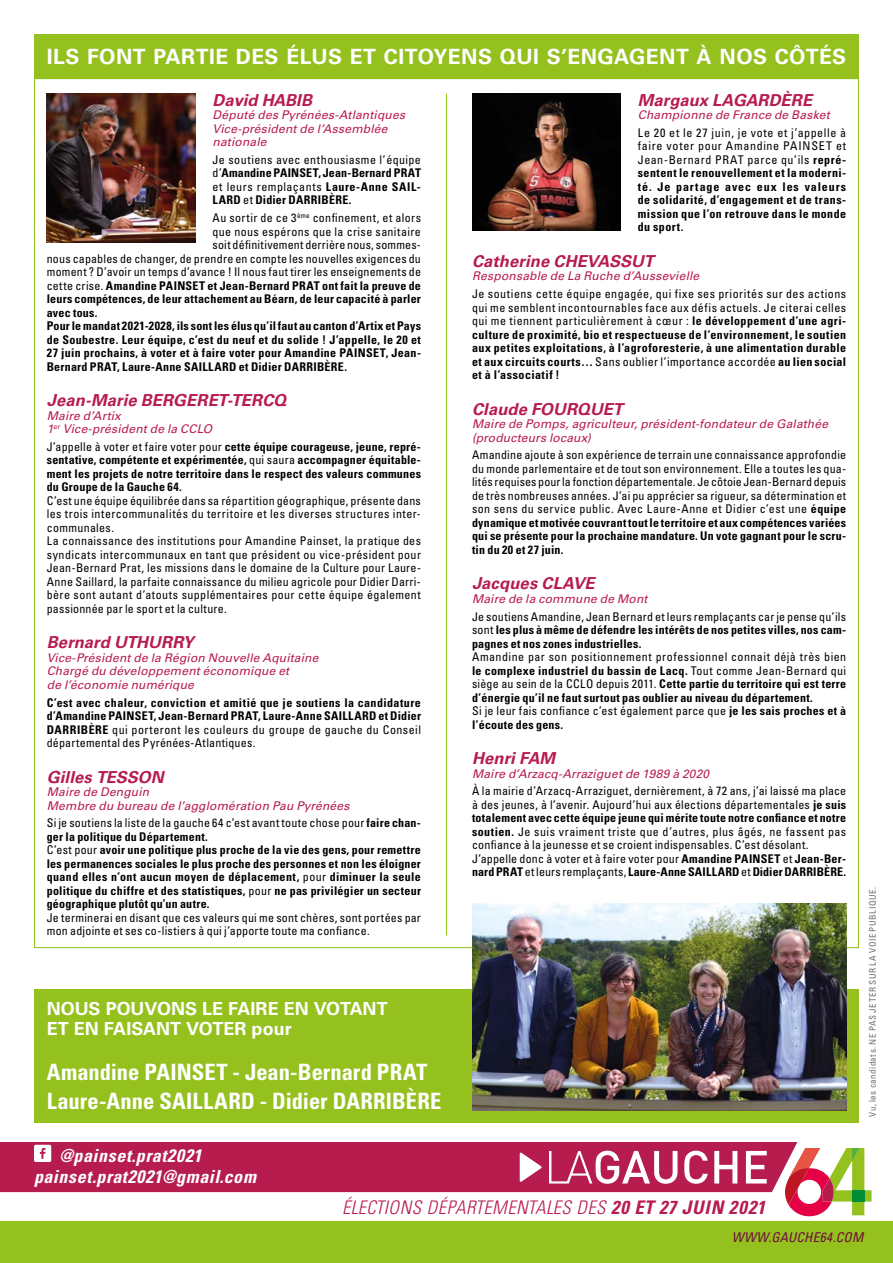
<style>
.page{position:relative;width:893px;height:1263px;background:#fff}
.page>*{position:absolute;margin:0;border:0;box-sizing:border-box;transform-origin:0 0}
.t1{font:700 condensed 22.5px/28.5px "Univers LT Std";color:#fff}
.t2{font:700 21px "Univers LT Std";letter-spacing:.02em;color:#fff}
.t3{font:italic 300 condensed 18.75px "Univers LT Std";letter-spacing:.015em;color:#b71c4e}
.t4{font:700 18px/19.5px "Univers LT Std";color:#fff}
.t5{font:italic 700 condensed 18px "Univers LT Std";letter-spacing:.035em;color:#fff}
.t6{font:italic 700 16.5px "Univers LT Std";letter-spacing:.005em;color:#b71c4e}
.t7{font:italic condensed 13.5px "Univers LT Std";letter-spacing:.02em;color:#6d0f3b}
.t8{font:700 condensed 12px/13.5px "Univers LT Std";letter-spacing:.02em;color:#000;text-align:justify}
.t9{font:condensed 12px/13.5px "Univers LT Std";letter-spacing:.02em;color:#000;text-align:justify}
.t10{font:italic 12px/13.5px "Univers LT Std";letter-spacing:.015em;color:#b71c4e}
.t11{font:condensed 9px "Univers LT Std";letter-spacing:.055em;color:#706f6f}
.s1{font-weight:400}
.s2{font-weight:700}
</style>
<div class="page">
<div style="left:0;top:1165px;width:893px;height:98px;background:#95c11f"></div>
<svg style="left:0;top:1142px;width:893px;height:79px;background:#d6809c"></svg>
<svg style="left:785px;top:1148px;width:86px;height:68px"></svg>
<svg style="left:684px;top:1151px;width:24px;height:33px"></svg>
<svg style="left:714px;top:1151px;width:23px;height:32px"></svg>
<svg style="left:746px;top:1151px;width:21px;height:32px"></svg>
<svg style="left:549px;top:1151px;width:128px;height:33px;background:#ce6587"></svg>
<svg style="left:520px;top:1152px;width:22px;height:30px"></svg>
<div style="left:34px;top:34px;width:825px;height:44px;background:#95c11f"></div>
<img style="left:472px;top:94px;width:149px;height:137px">
<hr style="left:446px;top:94px;width:1px;height:841px;background:#95c11f">
<img style="left:47px;top:94px;width:149px;height:148px">
<div style="left:34px;top:1145px;width:17px;height:17px;background:#fff;border-radius:2px"></div>
<svg style="left:40px;top:1148px;width:5px;height:11px"></svg>
<div style="left:34px;top:989px;width:825px;height:134px;background:#95c11f"></div>
<img style="left:472px;top:904px;width:374px;height:206px">
<p class="t2" style="left:47px;top:44px;width:801px">ILS FONT PARTIE DES ÉLUS ET CITOYENS QUI S’ENGAGENT À NOS CÔTÉS</p>
<p class="t6" style="left:638px;top:90px;width:176px">Margaux LAGARDÈRE</p>
<p class="t10" style="left:638px;top:108px;width:193px">Championne de France de Basket</p>
<p class="t8" style="left:638px;top:126px;width:210px"><span class="s1">Le 20 et le 27 juin, je vote et j’appelle à faire voter pour Amandine PAINSET et Jean-Bernard PRAT parce qu’ils</span> repré&shy;sentent le renouvellement et la moderni&shy;té. Je partage avec eux les valeurs de solidarité, d’engagement et de trans&shy;mission que l’on retrouve dans le monde du sport.</p>
<p class="t6" style="left:472px;top:251px;width:183px">Catherine CHEVASSUT</p>
<p class="t10" style="left:472px;top:269px;width:229px">Responsable de La Ruche d’Aussevielle</p>
<p class="t8" style="left:472px;top:287px;width:376px"><span class="s1">Je soutiens cette équipe engagée, qui fixe ses priorités sur des actions qui me semblent incontournables face aux défis actuels. Je citerai celles qui me tiennent particulièrement à cœur :</span> le développement d’une agri&shy;culture de proximité, bio et respectueuse de l’environnement, le soutien aux petites exploitations, à l’agroforesterie, à une alimentation durable et aux circuits courts… <span class="s1">Sans oublier l’importance accordée</span> au lien social et à l’associatif !</p>
<p class="t6" style="left:472px;top:399px;width:152px">Claude FOURQUET</p>
<p class="t10" style="left:472px;top:417px;width:358px">Maire de Pomps, agriculteur, président-fondateur de Galathée (producteurs locaux)</p>
<p class="t9" style="left:472px;top:448px;width:376px">Amandine ajoute à son expérience de terrain une connaissance approfondie du monde parlementaire et de tout son environnement. Elle a toutes les qua&shy;lités requises pour la fonction départementale. Je côtoie Jean-Bernard depuis de très nombreuses années. J’ai pu apprécier sa rigueur, sa détermination et son sens du service public. Avec Laure-Anne et Didier c’est une <span class="s2">équipe dynamique et motivée couvrant tout le territoire et aux compétences variées qui se présente pour la prochaine mandature. Un vote gagnant pour le scru&shy;tin du 20 et 27 juin.</span></p>
<p class="t6" style="left:472px;top:574px;width:124px">Jacques CLAVE</p>
<p class="t10" style="left:472px;top:592px;width:177px">Maire de la commune de Mont</p>
<p class="t8" style="left:472px;top:609px;width:376px"><span class="s1">Je soutiens Amandine, Jean Bernard et leurs remplaçants car je pense qu’ils sont</span> les plus à même de défendre les intérêts de nos petites villes, nos cam&shy;pagnes et nos zones industrielles.</p>
<p class="t8" style="left:472px;top:650px;width:376px"><span class="s1">Amandine par son positionnement professionnel connait déjà très bien </span>le complexe industriel du bassin de Lacq. <span class="s1">Tout comme Jean-Bernard qui siège au sein de la CCLO depuis 2011.</span> Cette partie du territoire qui est terre d’énergie qu’il ne faut surtout pas oublier au niveau du département.</p>
<p class="t9" style="left:472px;top:704px;width:376px">Si je leur fais confiance c’est également parce que <span class="s2">je les sais proches et à l’écoute des gens.</span></p>
<p class="t6" style="left:472px;top:749px;width:85px">Henri FAM</p>
<p class="t10" style="left:472px;top:767px;width:239px">Maire d’Arzacq-Arraziguet de 1989 à 2020</p>
<p class="t9" style="left:472px;top:784px;width:376px">À la mairie d’Arzacq-Arraziguet, dernièrement, à 72 ans, j’ai laissé ma place à des jeunes, à l’avenir. Aujourd’hui aux élections départementales <span class="s2">je suis totalement avec cette équipe jeune qui mérite toute notre confiance et notre soutien.</span> Je suis vraiment triste que d’autres, plus âgés, ne fassent pas confiance à la jeunesse et se croient indispensables. C’est désolant.</p>
<p class="t8" style="left:472px;top:852px;width:376px"><span class="s1">J’appelle donc à voter et à faire voter pour</span> Amandine PAINSET <span class="s1">et</span> Jean-Ber&shy;nard PRAT <span class="s1">et leurs remplaçants,</span> Laure-Anne SAILLARD <span class="s1">et</span> Didier DARRIBÈRE.</p>
<p class="t6" style="left:213px;top:90px;width:101px">David HABIB</p>
<p class="t10" style="left:213px;top:108px;width:194px">Député des Pyrénées-Atlantiques<br>Vice-président de l’Assemblée nationale</p>
<p class="t8" style="left:213px;top:153px;width:210px"><span class="s1">Je soutiens avec enthousiasme l’équipe d’</span>Amandine PAINSET, Jean-Bernard PRAT <span class="s1">et leurs remplaçants</span> Laure-Anne SAIL-LARD <span class="s1">et</span> Didier DARRIBÈRE.</p>
<p class="t9" style="left:213px;top:211px;width:210px">Au sortir de ce 3<sup>ème</sup> confinement, et alors</p>
<p class="t9" style="left:213px;top:224px;width:210px">que nous espérons que la crise sanitaire</p>
<p class="t9" style="left:213px;top:238px;width:210px">soit définitivement derrière nous, sommes-</p>
<p class="t9" style="left:47px;top:251px;width:376px">nous capables de changer, de prendre en compte les nouvelles exigences du</p>
<p class="t9" style="left:47px;top:265px;width:376px">moment ? D’avoir un temps d’avance ! Il nous faut tirer les enseignements de</p>
<p class="t8" style="left:47px;top:278px;width:376px"><span class="s1">cette crise.</span> Amandine PAINSET et Jean-Bernard PRAT ont fait la preuve de</p>
<p class="t8" style="left:47px;top:292px;width:376px">leurs compétences, de leur attachement au Béarn, de leur capacité à parler</p>
<p class="t8" style="left:47px;top:305px;width:52px">avec tous.</p>
<p class="t8" style="left:47px;top:319px;width:376px">Pour le mandat 2021-2028, ils sont les élus qu’il faut au canton d’Artix et Pays de Soubestre. Leur équipe, c’est du neuf et du solide ! J’appelle, le 20 et 27 juin prochains, à voter et à faire voter pour Amandine PAINSET, Jean-Bernard PRAT, Laure-Anne SAILLARD et Didier DARRIBÈRE.</p>
<p class="t6" style="left:47px;top:391px;width:241px">Jean-Marie BERGERET-TERCQ</p>
<p class="t10" style="left:47px;top:409px;width:167px">Maire d’Artix<br>1<sup>er</sup> Vice-président de la CCLO</p>
<p class="t8" style="left:47px;top:440px;width:376px"><span class="s1">J’appelle à voter et faire voter pour</span> cette équipe courageuse, jeune, repré&shy;sentative, compétente et expérimentée, <span class="s1">qui saura</span> accompagner équitable&shy;ment les projets de notre territoire dans le respect des valeurs communes du Groupe de la Gauche 64.</p>
<p class="t9" style="left:47px;top:494px;width:376px">C’est une équipe équilibrée dans sa répartition géographique, présente dans les trois intercommunalités du territoire et les diverses structures inter&shy;communales.</p>
<p class="t9" style="left:47px;top:534px;width:376px">La connaissance des institutions pour Amandine Painset, la pratique des syndicats intercommunaux en tant que président ou vice-président pour Jean-Bernard Prat, les missions dans le domaine de la Culture pour Laure-Anne Saillard, la parfaite connaissance du milieu agricole pour Didier Darri&shy;bère sont autant d’atouts supplémentaires pour cette équipe également passionnée par le sport et la culture.</p>
<p class="t6" style="left:47px;top:633px;width:149px">Bernard UTHURRY</p>
<p class="t10" style="left:47px;top:651px;width:273px">Vice-Président de la Région Nouvelle Aquitaine<br>Chargé du développement économique et<br>de l’économie numérique</p>
<p class="t8" style="left:47px;top:695px;width:376px">C’est avec chaleur, conviction et amitié que je soutiens la candidature d’Amandine PAINSET, Jean-Bernard PRAT, Laure-Anne SAILLARD et Didier DARRIBÈRE <span class="s1">qui porteront les couleurs du groupe de gauche du Conseil départemental des Pyrénées-Atlantiques.</span></p>
<p class="t6" style="left:47px;top:767px;width:118px">Gilles TESSON</p>
<p class="t10" style="left:47px;top:785px;width:304px">Maire de Denguin<br>Membre du bureau de l’agglomération Pau Pyrénées</p>
<p class="t9" style="left:47px;top:816px;width:376px">Si je soutiens la liste de la gauche 64 c’est avant toute chose pour <span class="s2">faire chan&shy;ger la politique du Département.</span></p>
<p class="t8" style="left:47px;top:843px;width:376px"><span class="s1">C’est pour</span> avoir une politique plus proche de la vie des gens, pour remettre les permanences sociales le plus proche des personnes et non les éloigner quand elles n’ont aucun moyen de déplacement, <span class="s1">pour</span> diminuer la seule politique du chiffre et des statistiques, <span class="s1">pour</span> ne pas privilégier un secteur géographique plutôt qu’un autre.</p>
<p class="t9" style="left:47px;top:911px;width:376px">Je terminerai en disant que ces valeurs qui me sont chères, sont portées par mon adjointe et ses co-listiers à qui j’apporte toute ma confiance.</p>
<p class="t4" style="left:47px;top:999px;width:342px">NOUS POUVONS LE FAIRE EN VOTANT<br>ET EN FAISANT VOTER pour</p>
<p class="t1" style="left:47px;top:1058px;width:396px">Amandine PAINSET - Jean-Bernard PRAT<br>Laure-Anne SAILLARD - Didier DARRIBÈRE</p>
<p class="t5" style="left:59px;top:1145px;width:144px">@painset.prat2021</p>
<p class="t5" style="left:34px;top:1166px;width:223px">painset.prat2021@gmail.com</p>
<p class="t11" style="left:867px;top:1117px;width:231px;rotate:-90deg">Vu, les candidats. NE PAS JETER SUR LA VOIE PUBLIQUE.</p>
<p class="t3" style="left:342px;top:1196px;width:424px">ÉLECTIONS DÉPARTEMENTALES DES <span class="s2">20 ET 27 JUIN 2021</span></p>
<p class="t7" style="left:732px;top:1228px;width:133px">WWW.GAUCHE64.COM</p>
</div>
